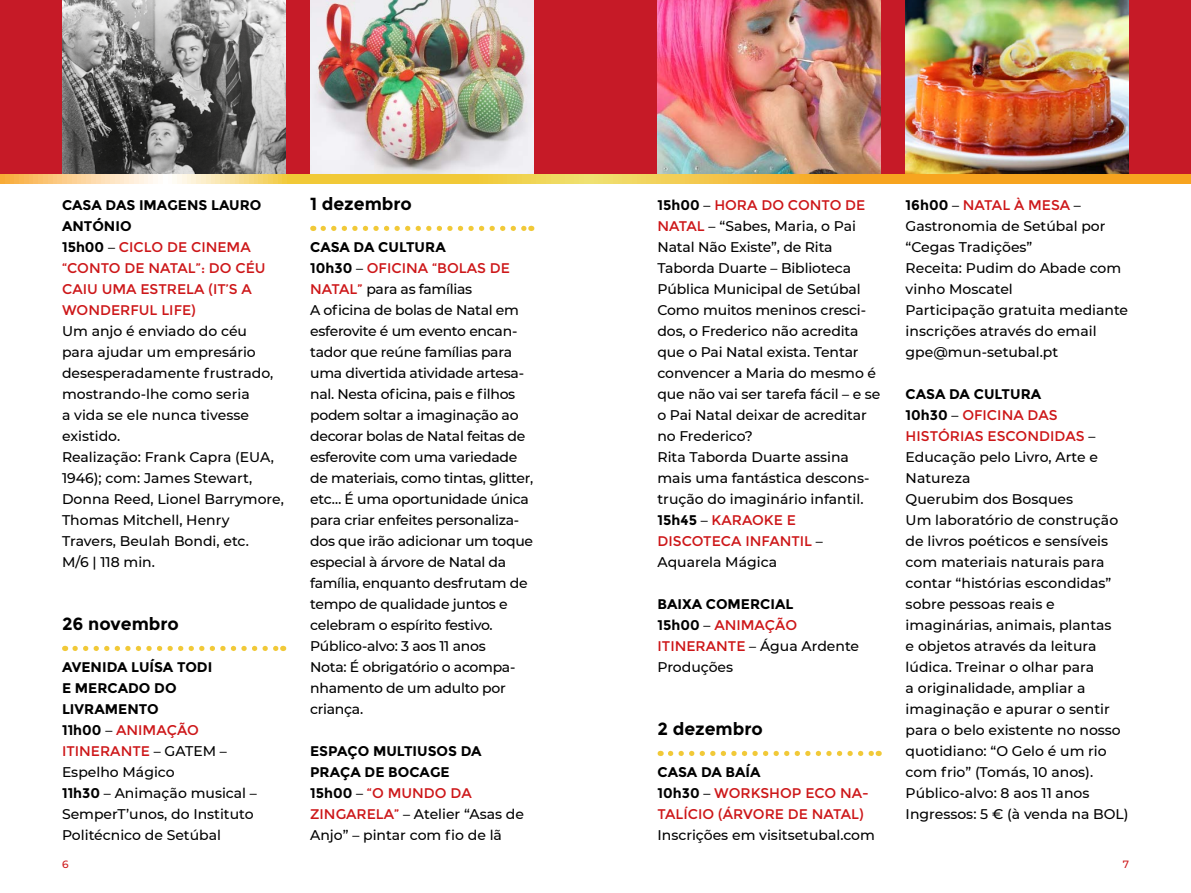
<style>
.page{position:relative;width:1191px;height:893px;background:#fff}
.page>*{position:absolute;margin:0;border:0;box-sizing:border-box;transform-origin:0 0}
.t1{font:700 17.5px "Montserrat";color:#000}
.t2{font:500 14px/21px "Montserrat";letter-spacing:-.005em;color:#000}
.t3{font:14px/21px "Montserrat";color:#cd1719}
.t4{font:500 10.5px "Montserrat";color:#cd1719}
.s1{font-weight:700;color:#000}
.s2{font-weight:500;color:#000}
.s3{font-weight:700}
.s4{font-weight:400;color:#cd1719}
</style>
<div class="page">
<svg style="left:0;top:174px;width:1191px;height:10px;background:#f5c250"></svg>
<div style="left:0;top:0;width:1191px;height:174px;background:#c61a27"></div>
<svg style="left:75px;top:646px;width:202px;height:5px"></svg>
<svg style="left:323px;top:226px;width:202px;height:5px"></svg>
<svg style="left:670px;top:751px;width:209px;height:5px"></svg>
<img style="left:657px;top:0;width:224px;height:174px">
<img style="left:62px;top:0;width:223px;height:174px">
<img style="left:905px;top:0;width:224px;height:174px">
<img style="left:310px;top:0;width:223px;height:174px">
<p class="t3" style="left:62px;top:195px;width:205px"><span class="s1">CASA DAS IMAGENS LAURO<br>ANTÓNIO<br>15h00</span> <span class="s2">–</span> CICLO DE CINEMA “CONTO DE NATAL”: DO CÉU<br>CAIU UMA ESTRELA (IT’S A<br>WONDERFUL LIFE)</p>
<p class="t2" style="left:62px;top:320px;width:223px">Um anjo é enviado do céu<br>para ajudar um empresário desesperadamente frustrado, mostrando-lhe como seria<br>a vida se ele nunca tivesse existido.<br>Realização: Frank Capra (EUA,<br>1946); com: James Stewart,<br>Donna Reed, Lionel Barrymore,<br>Thomas Mitchell, Henry<br>Travers, Beulah Bondi, etc.<br>M/6 | 118 min.</p>
<p class="t1" style="left:62px;top:613px;width:118px">26 novembro</p>
<p class="t2" style="left:62px;top:656px;width:196px"><span class="s3">AVENIDA LUÍSA TODI<br>E MERCADO DO<br>LIVRAMENTO<br>11h00</span> – <span class="s4">ANIMAÇÃO<br>ITINERANTE</span> – GATEM –<br>Espelho Mágico<br><span class="s3">11h30</span> – Animação musical –<br>SemperT’unos, do Instituto<br>Politécnico de Setúbal</p>
<p class="t1" style="left:310px;top:193px;width:103px">1 dezembro</p>
<p class="t2" style="left:310px;top:236px;width:225px"><span class="s3">CASA DA CULTURA<br>10h30</span> – <span class="s4">OFICINA “BOLAS DE<br>NATAL”</span> para as famílias<br>A oficina de bolas de Natal em esferovite é um evento encan&shy;tador que reúne famílias para uma divertida atividade artesa&shy;nal. Nesta oficina, pais e filhos podem soltar a imaginação ao decorar bolas de Natal feitas de esferovite com uma variedade de materiais, como tintas, glitter, etc… É uma oportunidade única para criar enfeites personaliza&shy;dos que irão adicionar um toque especial à árvore de Natal da família, enquanto desfrutam de tempo de qualidade juntos e celebram o espírito festivo.<br>Público-alvo: 3 aos 11 anos<br>Nota: É obrigatório o acompa&shy;nhamento de um adulto por criança.</p>
<p class="t2" style="left:310px;top:740px;width:215px"><span class="s3">ESPAÇO MULTIUSOS DA<br>PRAÇA DE BOCAGE<br>15h00</span> – <span class="s4">“O MUNDO DA<br>ZINGARELA”</span> – Atelier “Asas de<br>Anjo” – pintar com fio de lã</p>
<p class="t2" style="left:657px;top:194px;width:224px"><span class="s3">15h00</span> – <span class="s4">HORA DO CONTO DE<br>NATAL</span> – “Sabes, Maria, o Pai<br>Natal Não Existe”, de Rita<br>Taborda Duarte – Biblioteca<br>Pública Municipal de Setúbal<br>Como muitos meninos cresci&shy;dos, o Frederico não acredita que o Pai Natal exista. Tentar convencer a Maria do mesmo é que não vai ser tarefa fácil – e se o Pai Natal deixar de acreditar no Frederico?<br>Rita Taborda Duarte assina mais uma fantástica descons&shy;trução do imaginário infantil.<br><span class="s3">15h45</span> – <span class="s4">KARAOKE E<br>DISCOTECA INFANTIL</span> –<br>Aquarela Mágica</p>
<p class="t2" style="left:657px;top:593px;width:203px"><span class="s3">BAIXA COMERCIAL<br>15h00</span> – <span class="s4">ANIMAÇÃO<br>ITINERANTE</span> – Água Ardente<br>Produções</p>
<p class="t1" style="left:657px;top:718px;width:107px">2 dezembro</p>
<p class="t3" style="left:657px;top:762px;width:213px"><span class="s1">CASA DA BAÍA<br>10h30</span> <span class="s2">–</span> WORKSHOP ECO NA-<br>TALÍCIO (ÁRVORE DE NATAL)</p>
<p class="t2" style="left:657px;top:824px;width:219px">Inscrições em visitsetubal.com</p>
<p class="t2" style="left:905px;top:194px;width:224px"><span class="s3">16h00</span> – <span class="s4">NATAL À MESA</span> –<br>Gastronomia de Setúbal por “Cegas Tradições”<br>Receita: Pudim do Abade com vinho Moscatel<br>Participação gratuita mediante inscrições através do email gpe@mun-setubal.pt</p>
<p class="t2" style="left:905px;top:383px;width:224px"><span class="s3">CASA DA CULTURA<br>10h30</span> – <span class="s4">OFICINA DAS<br>HISTÓRIAS ESCONDIDAS</span> –<br>Educação pelo Livro, Arte e<br>Natureza<br>Querubim dos Bosques<br>Um laboratório de construção de livros poéticos e sensíveis com materiais naturais para contar “histórias escondidas” sobre pessoas reais e imaginárias, animais, plantas<br>e objetos através da leitura lúdica. Treinar o olhar para<br>a originalidade, ampliar a imaginação e apurar o sentir para o belo existente no nosso quotidiano: “O Gelo é um rio com frio” (Tomás, 10 anos).<br>Público-alvo: 8 aos 11 anos<br>Ingressos: 5 € (à venda na BOL)</p>
<p class="t4" style="left:62px;top:857px;width:8px">6</p>
<p class="t4" style="left:1122px;top:857px;width:8px">7</p>
</div>
